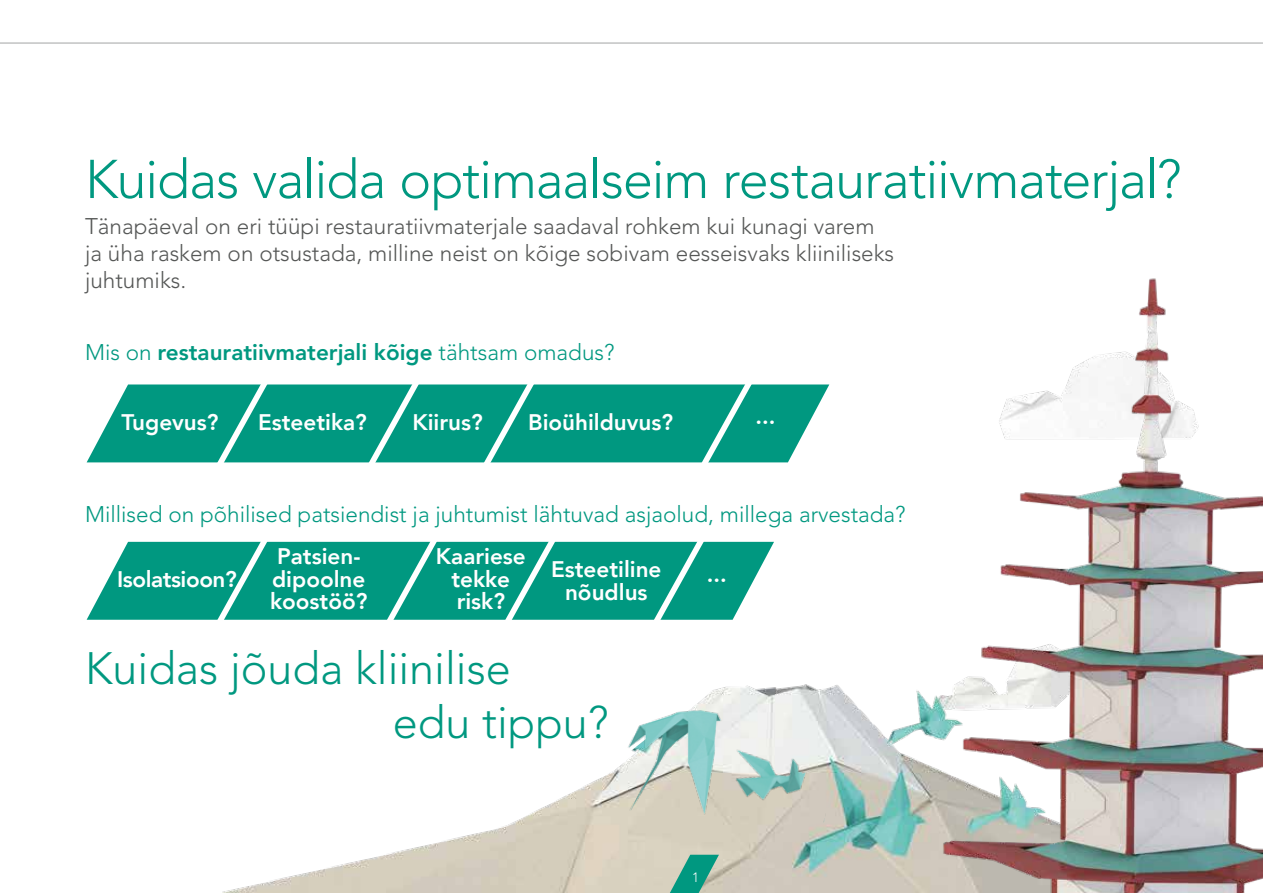
<style>
.page{position:relative;width:1263px;height:893px;background:#fff}
.page>*{position:absolute;margin:0;border:0;box-sizing:border-box;transform-origin:0 0}
.t1{font:300 54px "Avenir";letter-spacing:-.02em;color:#009880}
.t2{font:300 45px/54px "Avenir LT";color:#009880}
.t3{font:300 22.5px/27px "Avenir LT";color:#555756}
.t4{font:800 22.5px/22.5px "Avenir";color:#fff;text-align:center}
.t5{font:300 22.5px "Avenir LT";color:#009880}
.t6{font:800 22.5px "Avenir LT";color:#009880}
.t7{font:800 22.5px "Avenir";letter-spacing:-.02em;color:#fff}
.t8{font:300 13.5px "Avenir";color:#fff}
.s1{font-weight:300}
</style>
<div class="page">
<img style="left:222px;top:384px;width:691px;height:509px">
<svg style="left:393px;top:659px;width:177px;height:156px"></svg>
<svg style="left:582px;top:655px;width:118px;height:108px"></svg>
<div style="left:224px;top:464px;width:220px;height:127px;background:#fff"></div>
<svg style="left:87px;top:384px;width:742px;height:78px;background:#15a08a"></svg>
<svg style="left:213px;top:384px;width:57px;height:89px"></svg>
<svg style="left:365px;top:384px;width:56px;height:80px;background:#23a691"></svg>
<svg style="left:480px;top:384px;width:56px;height:89px"></svg>
<svg style="left:698px;top:384px;width:56px;height:89px"></svg>
<svg style="left:87px;top:542px;width:687px;height:78px;background:#17a18b"></svg>
<svg style="left:213px;top:535px;width:57px;height:95px"></svg>
<svg style="left:383px;top:541px;width:56px;height:89px"></svg>
<svg style="left:501px;top:535px;width:56px;height:95px"></svg>
<svg style="left:650px;top:535px;width:56px;height:95px"></svg>
<img style="left:913px;top:278px;width:350px;height:615px">
<img style="left:609px;top:698px;width:133px;height:124px">
<img style="left:717px;top:746px;width:118px;height:76px">
<svg style="left:670px;top:855px;width:49px;height:38px;background:#56ac97"></svg>
<hr style="left:0;top:43px;width:1263px;height:1px;background:#a7a9a9">
<h1 class="t1" style="left:85px;top:147px;width:1098px">Kuidas valida optimaalseim restauratiivmaterjal?</h1>
<p class="t3" style="left:85px;top:213px;width:811px">Tänapäeval on eri tüüpi restauratiivmaterjale saadaval rohkem kui kunagi varem ja üha raskem on otsustada, milline neist on kõige sobivam eesseisvaks kliiniliseks juhtumiks.</p>
<p class="t6" style="left:85px;top:339px;width:531px"><span class="s1">Mis on</span> restauratiivmaterjali kõige <span class="s1">tähtsam omadus?</span></p>
<p class="t4" style="left:121px;top:411px;width:99px">Tugevus?</p>
<p class="t4" style="left:258px;top:411px;width:110px">Esteetika?</p>
<p class="t4" style="left:412px;top:411px;width:72px">Kiirus?</p>
<p class="t4" style="left:528px;top:411px;width:147px">Bioühilduvus?</p>
<p class="t4" style="left:756px;top:405px;width:21px">...</p>
<p class="t5" style="left:85px;top:501px;width:822px">Millised on põhilised patsiendist ja juhtumist lähtuvad asjaolud, millega arvestada?</p>
<p class="t7" style="left:117px;top:562px;width:121px">Isolatsioon?</p>
<p class="t4" style="left:270px;top:545px;width:99px">Patsien&shy;dipoolne koostöö?</p>
<p class="t4" style="left:436px;top:545px;width:91px">Kaariese tekke risk?</p>
<p class="t4" style="left:551px;top:558px;width:112px">Esteetiline nõudlus</p>
<h2 class="t2" style="left:393px;top:642px;width:217px;text-indent:-308px">Kuidas jõuda kliinilise<br>edu tippu?</h2>
<p class="t4" style="left:707px;top:563px;width:21px">...</p>
<p class="t8" style="left:692px;top:869px;width:9px">1</p>
</div>
